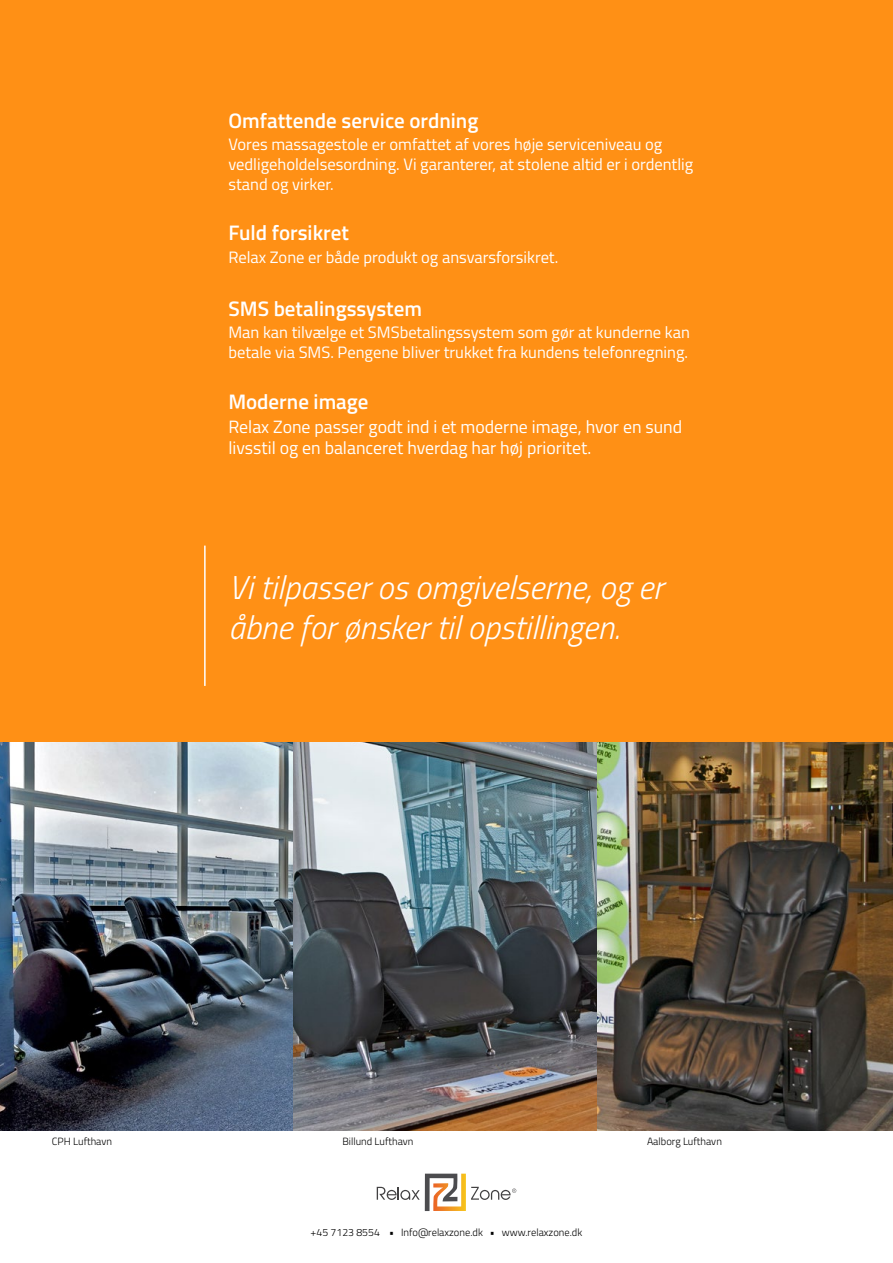
<style>
.page{position:relative;width:893px;height:1263px;background:#fff}
.page>*{position:absolute;margin:0;border:0;box-sizing:border-box;transform-origin:0 0}
.t1{font:italic 300 33px/39.6px "Titillium";color:#fff}
.t2{font:600 21px "Titillium";color:#fff}
.t3{font:17.85px/21.5px "Titillium";color:#fff}
.t4{font:16.5px/19.8px "Titillium";color:#fff}
.t5{font:300 10.5px "Titillium";color:#000}
</style>
<div class="page">
<div style="left:0;top:0;width:893px;height:742px;background:#ff9015"></div>
<img style="left:0;top:742px;width:893px;height:388px">
<svg style="left:377px;top:1174px;width:139px;height:37px"></svg>
<hr style="left:204px;top:546px;width:2px;height:140px;background:#fff">
<p class="t2" style="left:228px;top:104px;width:251px">Omfattende service ordning</p>
<p class="t4" style="left:228px;top:134px;width:466px">Vores massagestole er omfattet af vores høje serviceniveau og vedligeholdelsesordning. Vi garanterer, at stolene altid er i ordentlig stand og virker.</p>
<p class="t2" style="left:228px;top:217px;width:122px">Fuld forsikret</p>
<p class="t4" style="left:228px;top:247px;width:331px">Relax Zone er både produkt og ansvarsforsikret.</p>
<p class="t2" style="left:228px;top:292px;width:195px">SMS betalingssystem</p>
<p class="t4" style="left:228px;top:322px;width:463px">Man kan tilvælge et SMSbetalingssystem som gør at kunderne kan betale via SMS. Pengene bliver trukket fra kundens telefonregning.</p>
<p class="t2" style="left:228px;top:386px;width:142px">Moderne image</p>
<p class="t3" style="left:228px;top:415px;width:455px">Relax Zone passer godt ind i et moderne image, hvor en sund livsstil og en balanceret hverdag har høj prioritet.</p>
<h1 class="t1" style="left:228px;top:566px;width:437px">Vi tilpasser os omgivelserne, og er åbne for ønsker til opstillingen.</h1>
<p class="t5" style="left:52px;top:1133px;width:62px">CPH Lufthavn</p>
<p class="t5" style="left:342px;top:1133px;width:73px">Billund Lufthavn</p>
<p class="t5" style="left:647px;top:1133px;width:76px">Aalborg Lufthavn</p>
<p class="t5" style="left:311px;top:1224px;width:273px">+45 7123 8554 • Info@relaxzone.dk • www.relaxzone.dk</p>
</div>
